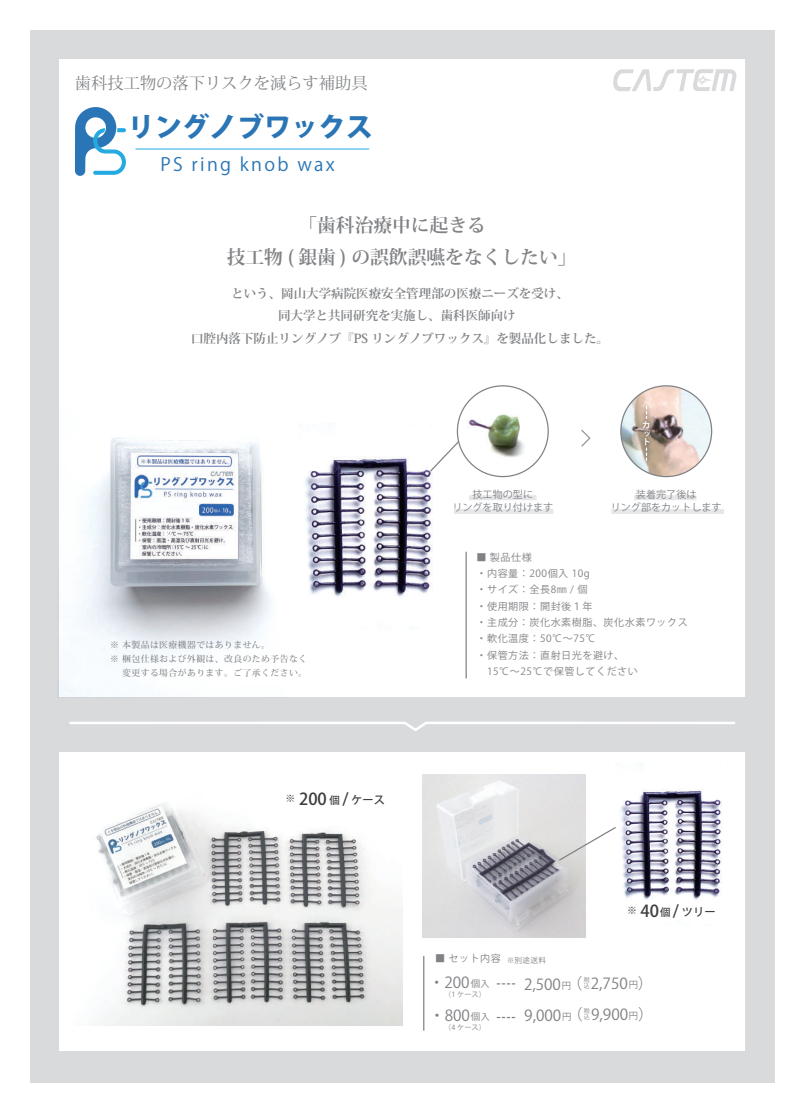
<style>
.page{position:relative;width:805px;height:1113px;background:#fff}
.page>*{position:absolute;margin:0;border:0;box-sizing:border-box;transform-origin:0 0}
.t1{font:800 27.25px "Koz Go Pro";color:#2975b5}
.t2{font:700 18.75px/31.1px "Koz Min Pro";color:#808285}
.t3{font:18.25px "Koz Go Pro";letter-spacing:.125em;color:#2975b5}
.t4{font:500 16.5px "Koz Go Pro";color:#3e3e3f}
.t5{font:16.25px "Koz Min Pro";color:#808285}
.t6{font:15.25px "Koz Go Pro";color:#808285}
.t7{font:700 12.5px/22.6px "Koz Min Pro";color:#808285;text-align:center}
.t8{font:10px/16.2px "Koz Go Pro";letter-spacing:.05em;color:#808285}
.t9{font:10px/13.8px "Koz Go Pro";color:#808285;text-align:center}
.t10{font:500 8.75px/13.8px "Koz Min Pro";letter-spacing:.05em;color:#808285}
.t11{font:700 8.38px/8.4px "Koz Go Pro";color:#fff;text-align:justify}
.t12{font:7.5px "Koz Go Pro";color:#808285}
.t13{font:7.12px "Koz Go Pro";color:#808285}
.t14{font:6px/6px "Koz Go Pro";color:#808285}
.s1{font-size:10.38px}
.s2{font-size:11.25px}
.s3{font-size:9.25px}
.s4{font-size:9.5px}
.s5{font-size:9px}
</style>
<div class="page">
<div style="left:30px;top:30px;width:744px;height:1052px;background:#d9dadc"></div>
<div style="left:60px;top:752px;width:684px;height:298px;background:#fff"></div>
<div style="left:59px;top:59px;width:685px;height:638px;background:#fff"></div>
<img style="left:422px;top:774px;width:163px;height:163px">
<svg style="left:75px;top:107px;width:51px;height:69px"></svg>
<hr style="left:135px;top:149px;width:234px;height:1px;background:#24aae1">
<svg style="left:613px;top:69px;width:124px;height:22px"></svg>
<svg style="left:69px;top:721px;width:666px;height:10px"></svg>
<hr style="left:465px;top:552px;width:1px;height:126px;background:#808285">
<svg style="left:581px;top:430px;width:10px;height:17px"></svg>
<svg style="left:454px;top:442px;width:6px;height:6px"></svg>
<div style="left:469px;top:495px;width:67px;height:5px;background:#e6e7e9"></div>
<div style="left:454px;top:509px;width:99px;height:5px;background:#e6e7e9"></div>
<img style="left:457px;top:386px;width:91px;height:90px;border-radius:45px">
<div style="left:611px;top:509px;width:112px;height:5px;background:#e6e7e9"></div>
<div style="left:634px;top:495px;width:62px;height:5px;background:#e6e7e9"></div>
<img style="left:620px;top:386px;width:91px;height:90px;border-radius:45px">
<img style="left:636px;top:415px;width:20px;height:37px">
<img style="left:640px;top:442px;width:12px;height:25px">
<svg style="left:645px;top:448px;width:2px;height:13px"></svg>
<img style="left:640px;top:400px;width:12px;height:25px">
<svg style="left:645px;top:406px;width:2px;height:12px"></svg>
<svg style="left:558px;top:826px;width:57px;height:35px"></svg>
<svg style="left:497px;top:983px;width:19px;height:1px"></svg>
<svg style="left:497px;top:1017px;width:19px;height:1px"></svg>
<hr style="left:423px;top:956px;width:1px;height:74px;background:#808285">
<img style="left:304px;top:445px;width:150px;height:152px">
<img style="left:94px;top:802px;width:308px;height:223px">
<img style="left:58px;top:437px;width:213px;height:260px">
<svg style="left:166px;top:530px;width:6px;height:6px"></svg>
<img style="left:615px;top:790px;width:107px;height:110px">
<h3 class="t5" style="left:75px;top:72px;width:294px">歯科技工物の落下リスクを減らす補助具</h3>
<h1 class="t1" style="left:127px;top:109px;width:247px">リングノブワックス</h1>
<h3 class="t3" style="left:160px;top:153px;width:176px">PS ring knob wax</h3>
<h2 class="t2" style="left:226px;top:209px;width:351px;text-indent:72px">「歯科治療中に起きる<br>技工物 ( 銀歯 ) の誤飲誤嚥をなくしたい」</h2>
<p class="t7" style="left:191px;top:281px;width:419px">という、岡山大学病院医療安全管理部の医療ニーズを受け、<br>同大学と共同研究を実施し、歯科医師向け<br>口腔内落下防止リングノブ『PS リングノブワックス』を製品化しました。</p>
<p class="t11" style="left:642px;top:422px;width:9px">カット</p>
<p class="t10" style="left:110px;top:638px;width:198px">※ 本製品は医療機器ではありません。<br>※ 梱包仕様および外観は、改良のため予告なく　 変更する場合があります。ご了承ください。</p>
<h3 class="t4" style="left:285px;top:788px;width:101px"><sup>※</sup> 200 <span class="s1">個</span> / <span class="s2">ケース</span></h3>
<p class="t9" style="left:452px;top:487px;width:102px">技工物の型に<br>リングを取り付けます</p>
<p class="t9" style="left:610px;top:487px;width:112px">装着完了後は<br>リング部をカットします</p>
<p class="t8" style="left:476px;top:549px;width:213px">■ 製品仕様<br>・内容量：200個入 10g<br>・サイズ：全長8㎜ / 個<br>・使用期限：開封後１年<br>・主成分：炭化水素樹脂、炭化水素ワックス・軟化温度：50℃～75℃<br>・保管方法：直射日光を避け、<br>　15℃～25℃で保管してください</p>
<p class="t8" style="left:435px;top:950px;width:67px">■ セット内容</p>
<p class="t12" style="left:506px;top:955px;width:41px">※別途送料</p>
<h3 class="t4" style="left:627px;top:900px;width:90px"><sup>※</sup> 40<span class="s1">個</span> / <span class="s2">ツリー</span></h3>
<h3 class="t6" style="left:567px;top:973px;width:88px">（ 2,750<span class="s3">円</span>）</h3>
<h3 class="t6" style="left:429px;top:972px;width:62px">・200<span class="s4">個</span><span class="s5">入</span></h3>
<h3 class="t6" style="left:524px;top:974px;width:49px">2,500<span class="s3">円</span></h3>
<p class="t14" style="left:583px;top:977px;width:7px">税込</p>
<p class="t13" style="left:444px;top:990px;width:43px">（1 ケース）</p>
<h3 class="t6" style="left:429px;top:1005px;width:62px">・800<span class="s4">個</span><span class="s5">入</span></h3>
<p class="t13" style="left:444px;top:1022px;width:43px">（4 ケース）</p>
<h3 class="t6" style="left:567px;top:1004px;width:88px">（ 9,900<span class="s3">円</span>）</h3>
<h3 class="t6" style="left:524px;top:1005px;width:49px">9,000<span class="s3">円</span></h3>
<p class="t14" style="left:583px;top:1008px;width:7px">税込</p>
</div>
